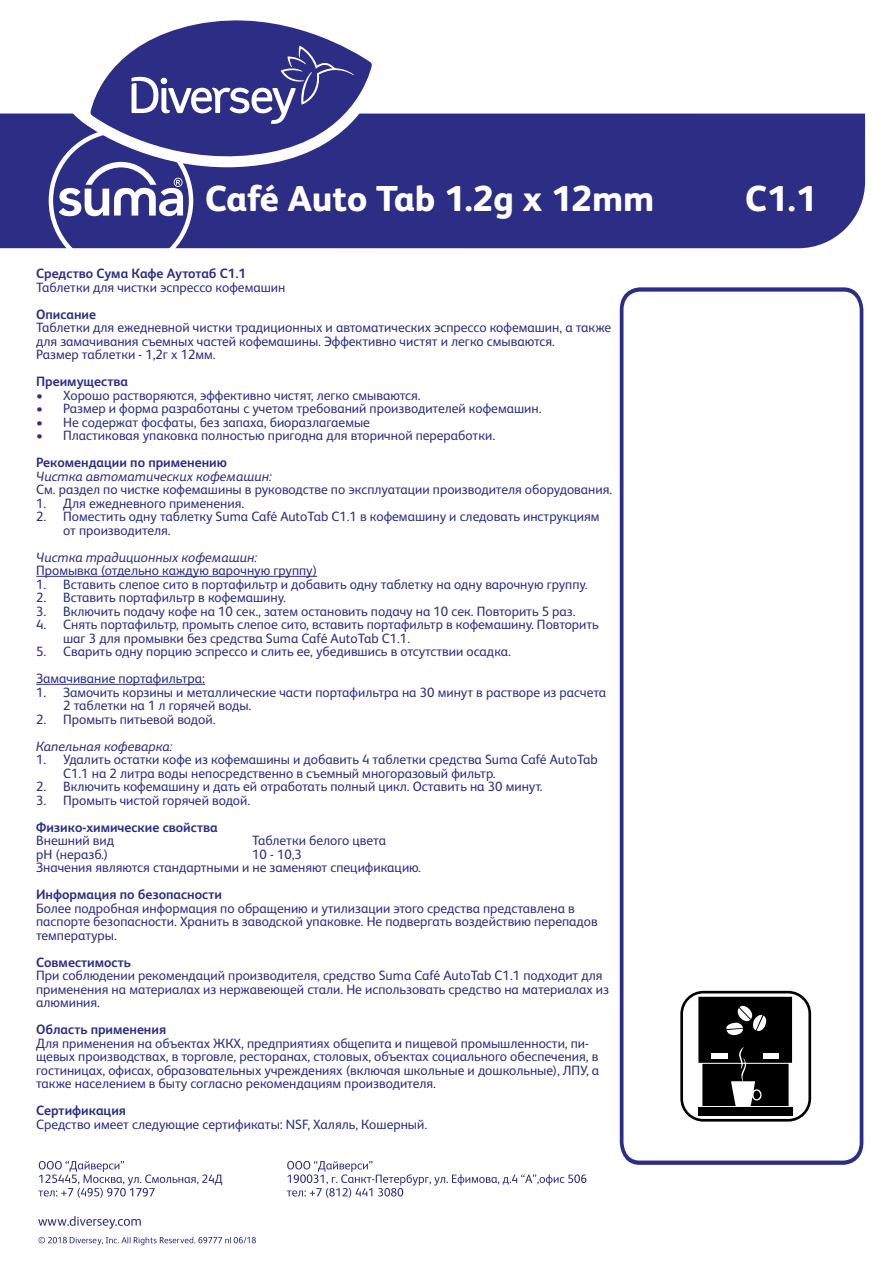
<style>
.page{position:relative;width:893px;height:1263px;background:#fff}
.page>*{position:absolute;margin:0;border:0;box-sizing:border-box;transform-origin:0 0}
.t1{font:800 36px "FS Albert Pro";color:#fff}
.t2{font:13.5px/13.5px "FS Albert Pro";color:#2c2d84}
.t3{font:700 13.5px "FS Albert Pro";color:#2c2d84}
.t4{font:italic 13.5px "FS Albert Pro";color:#2c2d84}
</style>
<div class="page">
<div style="left:0;top:114px;width:865px;height:134px;background:#2c2d84"></div>
<svg style="left:372px;top:113px;width:15px;height:54px"></svg>
<svg style="left:140px;top:20px;width:232px;height:149px;fill:#2c2d84"></svg>
<svg style="left:49px;top:46px;width:305px;height:203px"></svg>
<svg style="left:620px;top:287px;width:243px;height:878px"></svg>
<hr style="left:36px;top:576px;width:281px;height:1px;background:#2c2d84">
<hr style="left:36px;top:684px;width:169px;height:1px;background:#2c2d84">
<svg style="left:38px;top:1216px;width:103px;height:13px"></svg>
<svg style="left:39px;top:1237px;width:217px;height:8px"></svg>
<svg style="left:287px;top:1161px;width:299px;height:37px"></svg>
<svg style="left:38px;top:1161px;width:184px;height:37px"></svg>
<svg style="left:680px;top:991px;width:131px;height:130px"></svg>
<div style="left:763px;top:1053px;width:16px;height:5px;background:#fff"></div>
<h1 class="t1" style="left:205px;top:171px;width:451px">Café Auto Tab 1.2g x 12mm</h1>
<h1 class="t1" style="left:745px;top:171px;width:73px">C1.1</h1>
<p class="t3" style="left:36px;top:264px;width:211px">Средство Сума Кафе Аутотаб С1.1</p>
<p class="t2" style="left:36px;top:279px;width:251px">Таблетки для чистки эспрессо кофемашин</p>
<p class="t3" style="left:36px;top:305px;width:61px">Описание</p>
<p class="t2" style="left:36px;top:320px;width:577px">Таблетки для ежедневной чистки традиционных и автоматических эспрессо кофемашин, а также для замачивания съемных частей кофемашины. Эффективно чистят и легко смываются.<br>Размер таблетки - 1,2г х 12мм.</p>
<p class="t3" style="left:36px;top:372px;width:93px">Преимущества</p>
<p class="t2" style="left:36px;top:387px;width:386px">• Хорошо растворяются, эффективно чистят, легко смываются.</p>
<p class="t2" style="left:36px;top:401px;width:507px">• Размер и форма разработаны с учетом требований производителей кофемашин.</p>
<p class="t2" style="left:36px;top:414px;width:335px">• Не содержат фосфаты, без запаха, биоразлагаемые</p>
<p class="t2" style="left:36px;top:428px;width:460px">• Пластиковая упаковка полностью пригодна для вторичной переработки.</p>
<p class="t3" style="left:36px;top:453px;width:192px">Рекомендации по применению</p>
<p class="t4" style="left:36px;top:467px;width:237px">Чистка автоматических кофемашин:</p>
<p class="t2" style="left:36px;top:482px;width:577px">См. раздел по чистке кофемашины в руководстве по эксплуатации производителя оборудования.</p>
<p class="t2" style="left:36px;top:495px;width:210px">1. Для ежедневного применения.</p>
<p class="t2" style="left:63px;top:509px;width:538px;text-indent:-27px">2. Поместить одну таблетку Suma Café AutoTab C1.1 в кофемашину и следовать инструкциям от производителя.</p>
<p class="t4" style="left:36px;top:548px;width:223px">Чистка традиционных кофемашин:</p>
<p class="t2" style="left:36px;top:563px;width:282px">Промывка (отдельно каждую варочную группу)</p>
<p class="t2" style="left:36px;top:576px;width:553px">1. Вставить слепое сито в портафильтр и добавить одну таблетку на одну варочную группу.</p>
<p class="t2" style="left:36px;top:590px;width:251px">2. Вставить портафильтр в кофемашину.</p>
<p class="t2" style="left:36px;top:603px;width:541px">3. Включить подачу кофе на 10 сек., затем остановить подачу на 10 сек. Повторить 5 раз.</p>
<p class="t2" style="left:63px;top:617px;width:537px;text-indent:-27px">4. Снять портафильтр, промыть слепое сито, вставить портафильтр в кофемашину. Повторить шаг 3 для промывки без средства Suma Café AutoTab C1.1.</p>
<p class="t2" style="left:36px;top:637px;width:476px;line-height:27px">5. Сварить одну порцию эспрессо и слить ее, убедившись в отсутствии осадка.<br>Замачивание портафильтра:</p>
<p class="t2" style="left:63px;top:684px;width:545px;text-indent:-27px">1. Замочить корзины и металлические части портафильтра на 30 минут в растворе из расчета<br>2 таблетки на 1 л горячей воды.</p>
<p class="t2" style="left:36px;top:711px;width:181px">2. Промыть питьевой водой.</p>
<p class="t4" style="left:36px;top:737px;width:138px">Капельная кофеварка:</p>
<p class="t2" style="left:63px;top:752px;width:536px;text-indent:-27px">1. Удалить остатки кофе из кофемашины и добавить 4 таблетки средства Suma Café AutoTab<br>C1.1 на 2 литра воды непосредственно в съемный многоразовый фильтр.</p>
<p class="t2" style="left:36px;top:779px;width:508px">2. Включить кофемашину и дать ей отработать полный цикл. Оставить на 30 минут.</p>
<p class="t2" style="left:36px;top:792px;width:216px">3. Промыть чистой горячей водой.</p>
<p class="t3" style="left:36px;top:818px;width:183px">Физико-химические свойства</p>
<p class="t2" style="left:36px;top:833px;width:80px">Внешний вид</p>
<p class="t2" style="left:252px;top:833px;width:135px">Таблетки белого цвета</p>
<p class="t2" style="left:36px;top:846px;width:74px">pH (неразб.)</p>
<p class="t2" style="left:36px;top:846px;width:386px;text-indent:216px">10 - 10,3<br>Значения являются стандартными и не заменяют спецификацию.</p>
<p class="t3" style="left:36px;top:885px;width:187px">Информация по безопасности</p>
<p class="t2" style="left:36px;top:900px;width:563px">Более подробная информация по обращению и утилизации этого средства представлена в паспорте безопасности. Хранить в заводской упаковке. Не подвергать воздействию перепадов температуры.</p>
<p class="t3" style="left:36px;top:953px;width:96px">Совместимость</p>
<p class="t2" style="left:36px;top:968px;width:574px">При соблюдении рекомендаций производителя, средство Suma Café AutoTab C1.1 подходит для применения на материалах из нержавеющей стали. Не использовать средство на материалах из алюминия.</p>
<p class="t3" style="left:36px;top:1020px;width:132px">Область применения</p>
<p class="t2" style="left:36px;top:1035px;width:565px">Для применения на объектах ЖКХ, предприятиях общепита и пищевой промышленности, пи&shy;щевых производствах, в торговле, ресторанах, столовых, объектах социального обеспечения, в гостиницах, офисах, образовательных учреждениях (включая школьные и дошкольные), ЛПУ, а также населением в быту согласно рекомендациям производителя.</p>
<p class="t3" style="left:36px;top:1101px;width:91px">Сертификация</p>
<p class="t2" style="left:36px;top:1116px;width:393px">Средство имеет следующие сертификаты: NSF, Халяль, Кошерный.</p>
</div>
